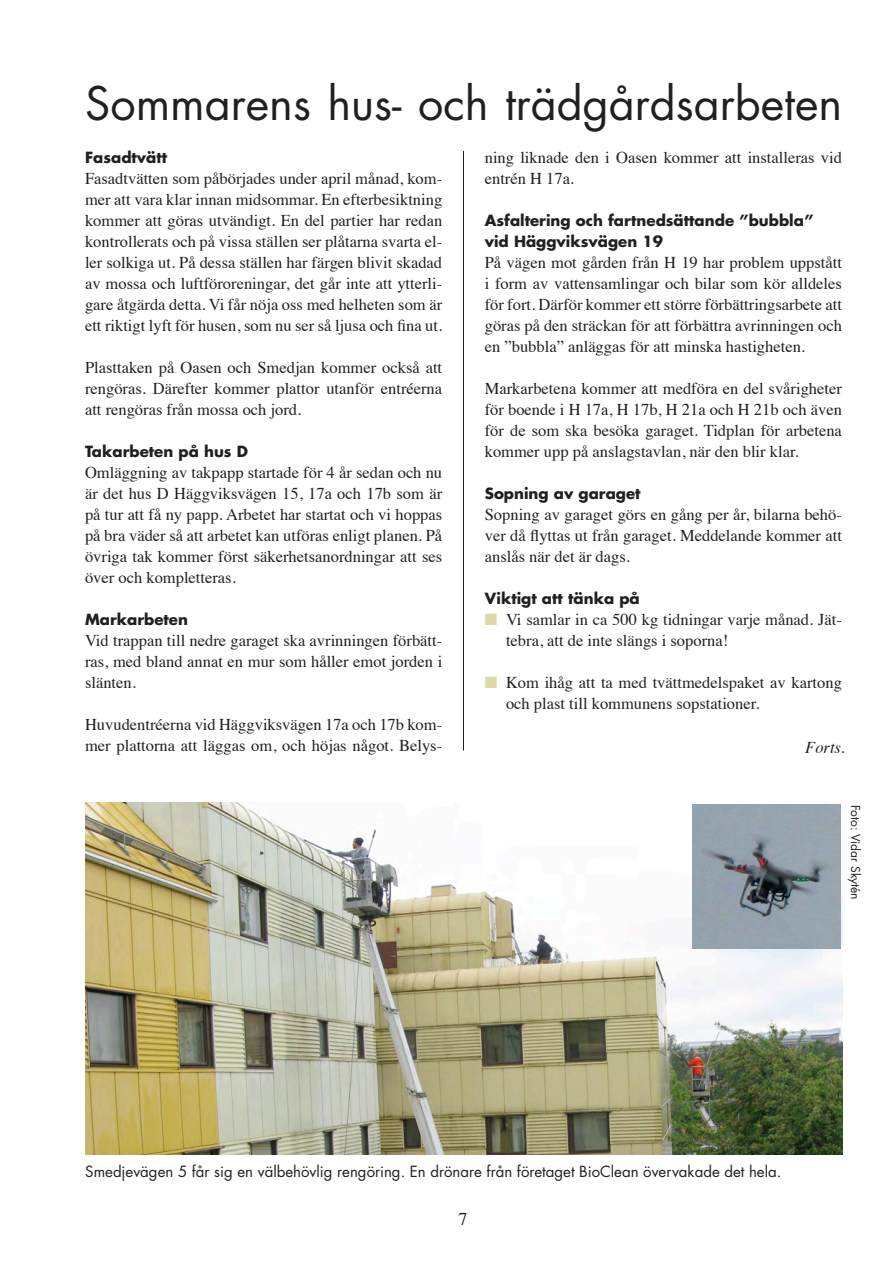
<style>
.page{position:relative;width:893px;height:1263px;background:#fff}
.page>*{position:absolute;margin:0;border:0;box-sizing:border-box;transform-origin:0 0}
.t1{font:45px "Futura";color:#231f20}
.t2{font:18px "Times";color:#231f20}
.t3{font:16.5px/21px "Times";color:#231f20;text-align:justify}
.t4{font:italic 16.5px "Times";color:#231f20}
.t5{font:700 15px/21px "Futura";color:#231f20}
.t6{font:15px "Futura";color:#231f20}
.t7{font:12px "Futura";color:#231f20}
.s1{color:#e0daab}
</style>
<div class="page">
<hr style="left:463px;top:151px;width:1px;height:599px;background:#231f20">
<img style="left:85px;top:802px;width:757px;height:353px">
<img style="left:692px;top:805px;width:149px;height:143px">
<h1 class="t1" style="left:85px;top:73px;width:758px">Sommarens hus- och trädgårdsarbeten</h1>
<p class="t5" style="left:85px;top:146px;width:84px">Fasadtvätt</p>
<p class="t3" style="left:85px;top:167px;width:359px">Fasadtvätten som påbörjades under april månad, kom&shy;mer att vara klar innan midsommar. En efterbesiktning kommer att göras utvändigt. En del partier har redan kontrollerats och på vissa ställen ser plåtarna svarta el&shy;ler solkiga ut. På dessa ställen har färgen blivit skadad av mossa och luftföroreningar, det går inte att ytterli&shy;gare åtgärda detta. Vi får nöja oss med helheten som är ett riktigt lyft för husen, som nu ser så ljusa och fina ut.</p>
<p class="t3" style="left:85px;top:356px;width:359px">Plasttaken på Oasen och Smedjan kommer också att rengöras. Därefter kommer plattor utanför entréerna att rengöras från mossa och jord.</p>
<p class="t5" style="left:85px;top:440px;width:164px">Takarbeten på hus D</p>
<p class="t3" style="left:85px;top:461px;width:359px">Omläggning av takpapp startade för 4 år sedan och nu är det hus D Häggviksvägen 15, 17a och 17b som är på tur att få ny papp. Arbetet har startat och vi hoppas på bra väder så att arbetet kan utföras enligt planen. På övriga tak kommer först säkerhetsanordningar att ses över och kompletteras.</p>
<p class="t5" style="left:85px;top:608px;width:104px">Markarbeten</p>
<p class="t3" style="left:85px;top:629px;width:359px">Vid trappan till nedre garaget ska avrinningen förbätt&shy;ras, med bland annat en mur som håller emot jorden i slänten.</p>
<p class="t3" style="left:85px;top:713px;width:359px">Huvudentréerna vid Häggviksvägen 17a och 17b kom&shy;mer plattorna att läggas om, och höjas något. Belys-</p>
<p class="t3" style="left:485px;top:146px;width:359px">ning liknade den i Oasen kommer att installeras vid entrén H 17a.</p>
<p class="t5" style="left:485px;top:210px;width:330px">Asfaltering och fartnedsättande ”bubbla” vid Häggviksvägen 19</p>
<p class="t3" style="left:485px;top:251px;width:359px">På vägen mot gården från H 19 har problem uppstått i form av vattensamlingar och bilar som kör alldeles för fort. Därför kommer ett större förbättringsarbete att göras på den sträckan för att förbättra avrinningen och en ”bubbla” anläggas för att minska hastigheten.</p>
<p class="t3" style="left:485px;top:377px;width:359px">Markarbetena kommer att medföra en del svårigheter för boende i H 17a, H 17b, H 21a och H 21b och även för de som ska besöka garaget. Tidplan för arbetena kommer upp på anslagstavlan, när den blir klar.</p>
<p class="t5" style="left:485px;top:483px;width:157px">Sopning av garaget</p>
<p class="t3" style="left:485px;top:503px;width:359px">Sopning av garaget görs en gång per år, bilarna behö&shy;ver då flyttas ut från garaget. Meddelande kommer att anslås när det är dags.</p>
<p class="t5" style="left:485px;top:588px;width:157px">Viktigt att tänka på</p>
<p class="t3" style="left:506px;top:608px;width:337px;text-indent:-21px"><span class="s1">■</span> Vi samlar in ca 500 kg tidningar varje månad. Jät&shy;tebra, att de inte slängs i soporna!</p>
<p class="t3" style="left:506px;top:671px;width:337px;text-indent:-21px"><span class="s1">■</span> Kom ihåg att ta med tvättmedelspaket av kartong och plast till kommunens sopstationer.</p>
<p class="t4" style="left:805px;top:733px;width:41px">Forts.</p>
<p class="t7" style="left:864px;top:804px;width:97px;rotate:90deg">Foto: Vidar Skytén</p>
<p class="t6" style="left:85px;top:1161px;width:698px">Smedjevägen 5 får sig en välbehövlig rengöring. En drönare från företaget BioClean övervakade det hela.</p>
<p class="t2" style="left:458px;top:1202px;width:10px">7</p>
</div>
